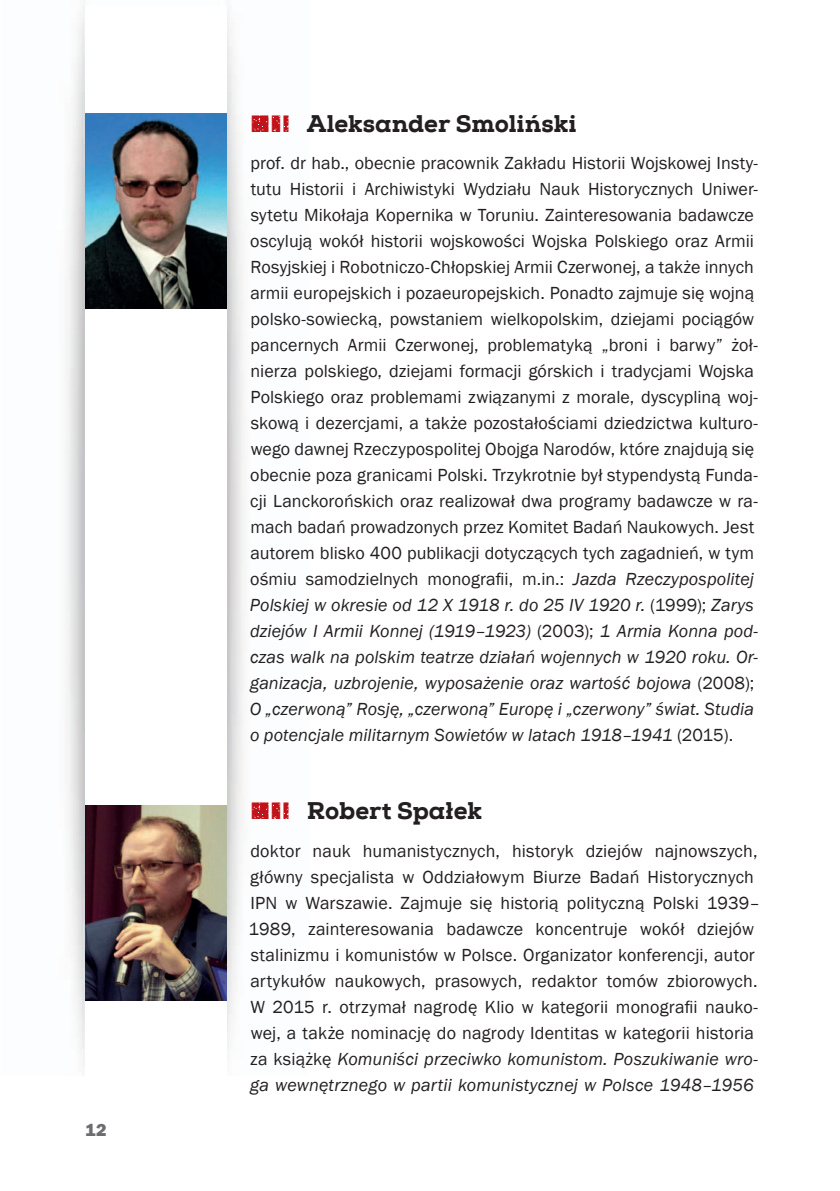
<style>
.page{position:relative;width:840px;height:1191px;background:#fff}
.page>*{position:absolute;margin:0;border:0;box-sizing:border-box;transform-origin:0 0}
.t1{font:800 24px "Nexa Slab";color:#231f20}
.t2{font:18px/26px "Franklin Gothic";letter-spacing:.005em;color:#231f20}
.t3{font:18px "Franklin Got Itc TCE Heav";color:#6c6d70}
.s1{color:#c2121a}
.s2{font-style:italic}
</style>
<div class="page">
<img style="left:65px;top:6px;width:179px;height:1060px">
<div style="left:85px;top:6px;width:142px;height:1071px;background:#fff"></div>
<img style="left:85px;top:113px;width:141px;height:195px">
<img style="left:85px;top:805px;width:141px;height:195px">
<p class="t3" style="left:85px;top:1119px;width:23px">12</p>
<h1 class="t1" style="left:251px;top:108px;width:327px"><span class="s1">■❚❙</span> Aleksander Smoliński</h1>
<p class="t2" style="left:249px;top:150px;width:509px">prof. dr hab., obecnie pracownik Zakładu Historii Wojskowej Insty&shy;tutu Historii i Archiwistyki Wydziału Nauk Historycznych Uniwer&shy;sytetu Mikołaja Kopernika w Toruniu. Zainteresowania badawcze oscylują wokół historii wojskowości Wojska Polskiego oraz Armii Rosyjskiej i Robotniczo-Chłopskiej Armii Czerwonej, a także innych armii europejskich i pozaeuropejskich. Ponadto zajmuje się wojną polsko-sowiecką, powstaniem wielkopolskim, dziejami pociągów pancernych Armii Czerwonej, problematyką „broni i barwy” żoł&shy;nierza polskiego, dziejami formacji górskich i tradycjami Wojska Polskiego oraz problemami związanymi z morale, dyscypliną woj&shy;skową i dezercjami, a także pozostałościami dziedzictwa kulturo&shy;wego dawnej Rzeczypospolitej Obojga Narodów, które znajdują się obecnie poza granicami Polski. Trzykrotnie był stypendystą Funda&shy;cji Lanckorońskich oraz realizował dwa programy badawcze w ra&shy;mach badań prowadzonych przez Komitet Badań Naukowych. Jest autorem blisko 400 publikacji dotyczących tych zagadnień, w tym ośmiu samodzielnych monografii, m.in.: <span class="s2">Jazda Rzeczypospolitej Polskiej w okresie od 12 X 1918 r. do 25 IV 1920 r.</span> (1999); <span class="s2">Zarys dziejów I Armii Konnej (1919–1923)</span> (2003); <span class="s2">1 Armia Konna pod&shy;czas walk na polskim teatrze działań wojennych w 1920 roku. Or&shy;ganizacja, uzbrojenie, wyposażenie oraz wartość bojowa</span> (2008); <span class="s2">O „czerwoną” Rosję, „czerwoną” Europę i „czerwony” świat. Studia o potencjale militarnym Sowietów w latach 1918–1941</span> (2015).</p>
<h1 class="t1" style="left:251px;top:796px;width:232px"><span class="s1">■❚❙</span> Robert Spałek</h1>
<p class="t2" style="left:248px;top:838px;width:513px">doktor nauk humanistycznych, historyk dziejów najnowszych, główny specjalista w Oddziałowym Biurze Badań Historycznych IPN w Warszawie. Zajmuje się historią polityczną Polski 1939– 1989, zainteresowania badawcze koncentruje wokół dziejów stalinizmu i komunistów w Polsce. Organizator konferencji, autor artykułów naukowych, prasowych, redaktor tomów zbiorowych.<br>W 2015 r. otrzymał nagrodę Klio w kategorii monografii nauko&shy;wej, a także nominację do nagrody Identitas w kategorii historia za książkę <span class="s2">Komuniści przeciwko komunistom. Poszukiwanie wro&shy;ga wewnętrznego w partii komunistycznej w Polsce 1948–1956</span></p>
</div>
